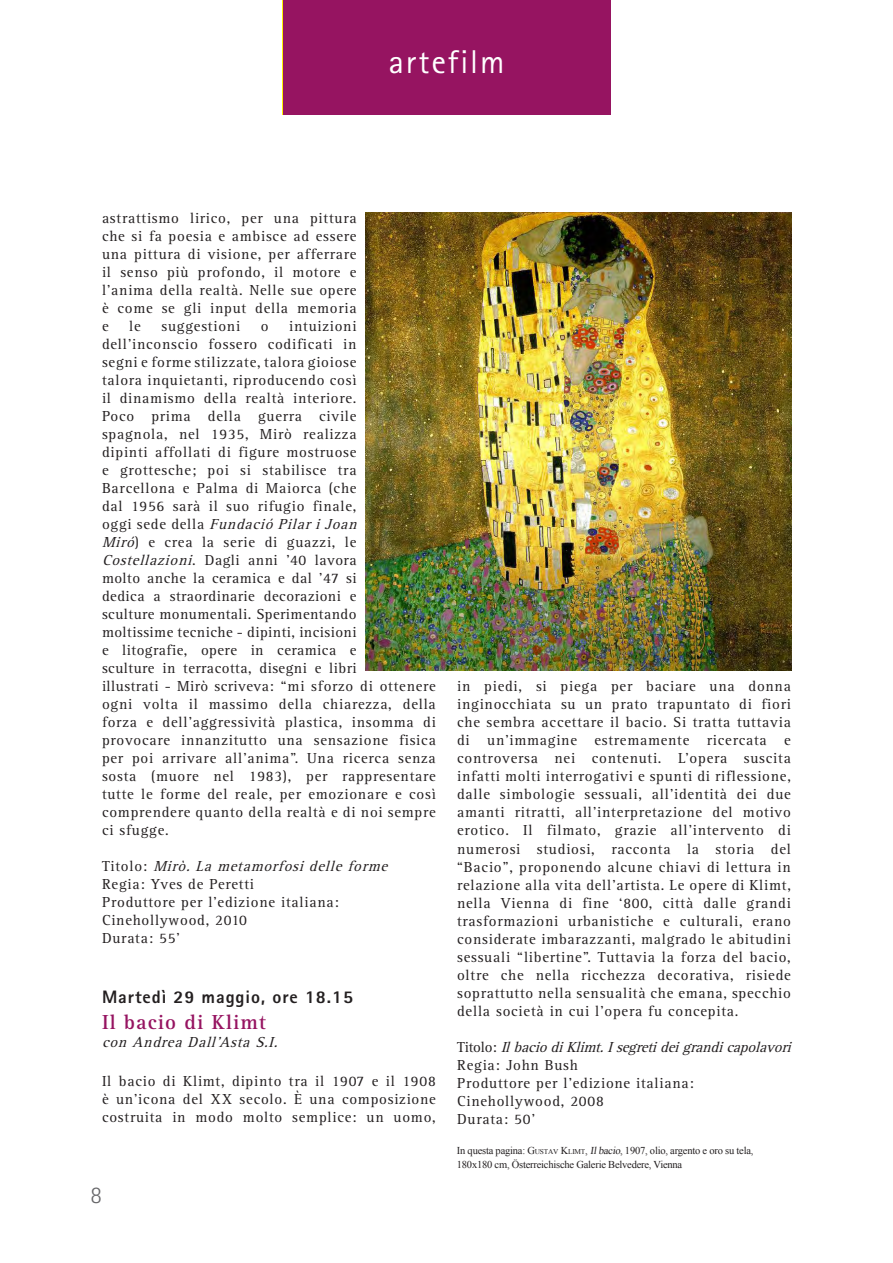
<style>
.page{position:relative;width:893px;height:1263px;background:#fff}
.page>*{position:absolute;margin:0;border:0;box-sizing:border-box;transform-origin:0 0}
.t1{font:33px "Agfa Rotis Sans Serif";letter-spacing:.06em;color:#fff}
.titolobox{font:300 24px "Agfa Rotis Sans Serif";color:#656568}
.Testo{font:700 21px "Agfa Rotis Serif";letter-spacing:.05em;color:#961461}
.Data_e_ora{font:800 18px "Agfa Rotis Sans Serif";letter-spacing:.05em;color:#231f20}
.Testo-2{font:15px/18px "Agfa Rotis Serif";letter-spacing:.05em;color:#231f20;text-align:justify}
.Testo-3{font:italic 15px "Agfa Rotis Serif";color:#231f20}
.titolobox-2{font:10.5px/13.5px "Times New Roman";letter-spacing:-.02em;color:#231f20}
.s1{font-style:italic}
.s2{font-style:normal}
.s3{font-style:inherit}
.s4{font-size:7.35px}
</style>
<div class="page">
<div style="left:283px;top:0;width:327px;height:115px;background:#961461"></div>
<img style="left:365px;top:212px;width:427px;height:458px">
<p class="t1" style="left:389px;top:42px;width:117px">artefilm</p>
<p class="t1" style="left:414px;top:42px;width:66px">xxxx</p>
<p class="Testo-2" style="left:102px;top:210px;width:256px">astrattismo lirico, per una pittura che si fa poesia e ambisce ad essere una pittura di visione, per afferrare il senso più profondo, il motore e l’anima della realtà. Nelle sue opere è come se gli input della memoria e</p>
<p class="Testo-2" style="left:129px;top:318px;width:13px">le</p>
<p class="Testo-2" style="left:161px;top:318px;width:80px">suggestioni</p>
<p class="Testo-2" style="left:261px;top:318px;width:9px">o</p>
<p class="Testo-2" style="left:102px;top:318px;width:335px;text-align:left;text-indent:187px">intuizioni dell’inconscio fossero codificati in<br>segni e forme stilizzate, talora gioiose<br>talora inquietanti, riproducendo così<br>il dinamismo della realtà interiore.<br>Poco prima della guerra civile<br>spagnola, nel 1935, Mirò realizza<br>dipinti affollati di figure mostruose<br>e grottesche; poi si stabilisce tra<br>Barcellona e Palma di Maiorca (che<br>dal 1956 sarà il suo rifugio finale,<br>o g g i s e d e d e l l a <span class="s1">Fundació PilariJoan<br>Miró</span>) e crea la serie di guazzi, le <span class="s1">Costellazioni</span>. Dagli anni ’40 lavora<br>molto anche la ceramica e dal ’47 si<br>dedica a straordinarie decorazioni e<br>sculture monumentali. Sperimentando<br>moltissime tecniche - dipinti, incisioni<br>e litografie, opere in ceramica e<br>sculture in terracotta, disegni e libri<br>illustrati - Mirò scriveva: “mi sforzo di ottenere ogni volta il massimo della chiarezza, della forza e dell’aggressività plastica, insomma di provocare innanzitutto una sensazione fisica per poi arrivare all’anima”. Una ricerca senza sosta (muore nel 1983), per rappresentare tutte le forme del reale, per emozionare e così comprendere quanto della realtà e di noi sempre ci sfugge.</p>
<p class="Testo-3" style="left:102px;top:858px;width:291px"><span class="s2">T i t o l o :</span> Mirò. La metamorfosi delle forme</p>
<p class="Testo-2" style="left:102px;top:876px;width:154px">Regia: Yves de Peretti</p>
<p class="Testo-2" style="left:102px;top:894px;width:238px">Produttore per l’edizione italiana:</p>
<p class="Testo-2" style="left:102px;top:912px;width:147px">Cinehollywood, 2010</p>
<p class="Testo-2" style="left:102px;top:930px;width:79px">Durata: 55’</p>
<p class="Data_e_ora" style="left:102px;top:986px;width:252px">Martedì 29 maggio, ore 18.15</p>
<p class="Testo" style="left:102px;top:1009px;width:165px">Il bacio di Klimt</p>
<p class="Testo-3" style="left:102px;top:1033px;width:182px">con Andrea Dall’Asta S.I.</p>
<p class="Testo-2" style="left:102px;top:1072px;width:335px">Il bacio di Klimt, dipinto tra il 1907 e il 1908 è un’icona del XX secolo. È una composizione costruita in modo molto semplice: un uomo,</p>
<p class="titolobox" style="left:91px;top:1181px;width:13px">8</p>
<p class="Testo-2" style="left:457px;top:678px;width:335px">in piedi, si piega per baciare una donna inginocchiata su un prato trapuntato di fiori che sembra accettare il bacio. Si tratta tuttavia di un’immagine estremamente ricercata e controversa nei contenuti. L’opera suscita infatti molti interrogativi e spunti di riflessione, dalle simbologie sessuali, all’identità dei due amanti ritratti, all’interpretazione del motivo erotico. Il filmato, grazie all’intervento di numerosi studiosi, racconta la storia del “Bacio”, proponendo alcune chiavi di lettura in relazione alla vita dell’artista. Le opere di Klimt, nella Vienna di fine ‘800, città dalle grandi trasformazioni urbanistiche e culturali, erano considerate imbarazzanti, malgrado le abitudini sessuali “libertine”. Tuttavia la forza del bacio, oltre che nella ricchezza decorativa, risiede soprattutto nella sensualità che emana, specchio della società in cui l’opera fu concepita.</p>
<p class="Testo-3" style="left:457px;top:1038px;width:340px"><span class="s2">T i t o l o :</span> IlbaciodiKlimt.Isegretideigrandicapolavori</p>
<p class="Testo-2" style="left:457px;top:1056px;width:122px">Regia: John Bush</p>
<p class="Testo-2" style="left:457px;top:1074px;width:238px">Produttore per l’edizione italiana:</p>
<p class="Testo-2" style="left:457px;top:1092px;width:148px">Cinehollywood, 2008</p>
<p class="Testo-2" style="left:457px;top:1110px;width:79px">Durata: 50’</p>
<p class="titolobox-2" style="left:457px;top:1143px;width:298px">In questa pagina: <span class="s3">G</span><span class="s4">USTAV</span> <span class="s3">K</span><span class="s4">LIMT</span>, <span class="s1">Ilbacio</span>, 1907, olio, argento e oro su tela,<br>180x180 cm, Österreichische Galerie Belvedere, Vienna</p>
</div>
